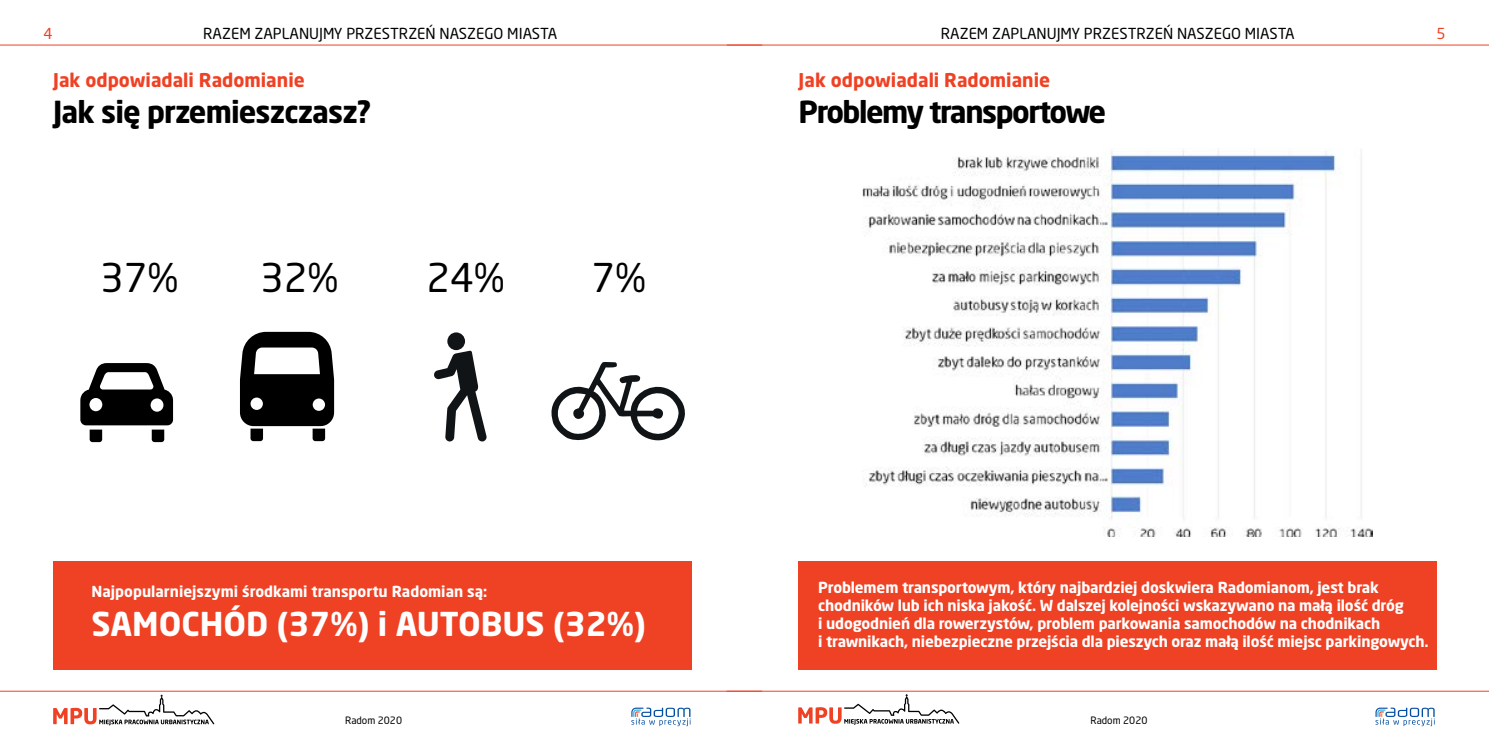
<style>
.page{position:relative;width:1489px;height:745px;background:#fff}
.page>*{position:absolute;margin:0;border:0;box-sizing:border-box;transform-origin:0 0}
.t1{font:39.12px "Neo Sans Pro";color:#000}
.t2{font:700 32.5px "Neo Sans Pro";color:#fff}
.t3{font:700 30px "Neo Sans Pro";letter-spacing:-.05em;color:#000}
.t4{font:700 18.75px "Neo Sans Pro";color:#ef4123}
.t5{font:700 15px/18px "Neo Sans Pro";letter-spacing:-.01em;color:#fff}
.t6{font:15px "Neo Sans Pro";color:#000}
.t7{font:15px "Neo Sans Pro";color:#ef4123}
.t8{font:10px "Neo Sans Pro";color:#000}
</style>
<div class="page">
<svg style="left:53px;top:694px;width:161px;height:30px"></svg>
<svg style="left:798px;top:694px;width:161px;height:30px"></svg>
<svg style="left:1375px;top:707px;width:59px;height:18px"></svg>
<svg style="left:631px;top:707px;width:59px;height:18px"></svg>
<hr style="left:0;top:45px;width:762px;height:1px;background:#ef4123">
<hr style="left:0;top:690px;width:762px;height:1px;background:#ef4123">
<hr style="left:726px;top:45px;width:762px;height:1px;background:#ef4123">
<hr style="left:726px;top:690px;width:762px;height:1px;background:#ef4123">
<div style="left:54px;top:560px;width:638px;height:109px;background:#ef4123"></div>
<div style="left:798px;top:560px;width:638px;height:109px;background:#ef4123"></div>
<img style="left:862px;top:148px;width:510px;height:388px">
<svg style="left:434px;top:332px;width:53px;height:109px"></svg>
<svg style="left:240px;top:331px;width:94px;height:110px"></svg>
<svg style="left:80px;top:363px;width:93px;height:79px"></svg>
<svg style="left:551px;top:362px;width:134px;height:79px"></svg>
<p class="t7" style="left:44px;top:24px;width:11px">4</p>
<p class="t6" style="left:203px;top:24px;width:355px">RAZEM ZAPLANUJMY PRZESTRZEŃ NASZEGO MIASTA</p>
<p class="t6" style="left:940px;top:24px;width:355px">RAZEM ZAPLANUJMY PRZESTRZEŃ NASZEGO MIASTA</p>
<p class="t7" style="left:1436px;top:24px;width:11px">5</p>
<p class="t4" style="left:53px;top:68px;width:253px">Jak odpowiadali Radomianie</p>
<h3 class="t3" style="left:53px;top:92px;width:320px">Jak się przemieszczasz?</h3>
<h1 class="t1" style="left:100px;top:253px;width:80px">37%</h1>
<h1 class="t1" style="left:260px;top:253px;width:80px">32%</h1>
<h1 class="t1" style="left:426px;top:253px;width:80px">24%</h1>
<h1 class="t1" style="left:591px;top:253px;width:56px">7%</h1>
<p class="t5" style="left:92px;top:581px;width:397px">Najpopularniejszymi środkami transportu Radomian są:</p>
<h2 class="t2" style="left:92px;top:602px;width:556px">samochód (37%) i autobus (32%)</h2>
<p class="t4" style="left:798px;top:68px;width:253px">Jak odpowiadali Radomianie</p>
<h3 class="t3" style="left:798px;top:92px;width:309px">Problemy transportowe</h3>
<p class="t5" style="left:818px;top:577px;width:612px">Problemem transportowym, który najbardziej doskwiera Radomianom, jest brak chodników lub ich niska jakość. W dalszej kolejności wskazywano na małą ilość dróg<br>i udogodnień dla rowerzystów, problem parkowania samochodów na chodnikach<br>i trawnikach, niebezpieczne przejścia dla pieszych oraz małą ilość miejsc parkingowych.</p>
<p class="t8" style="left:345px;top:714px;width:58px">RADOM 2020</p>
<p class="t8" style="left:1090px;top:714px;width:58px">RADOM 2020</p>
</div>
